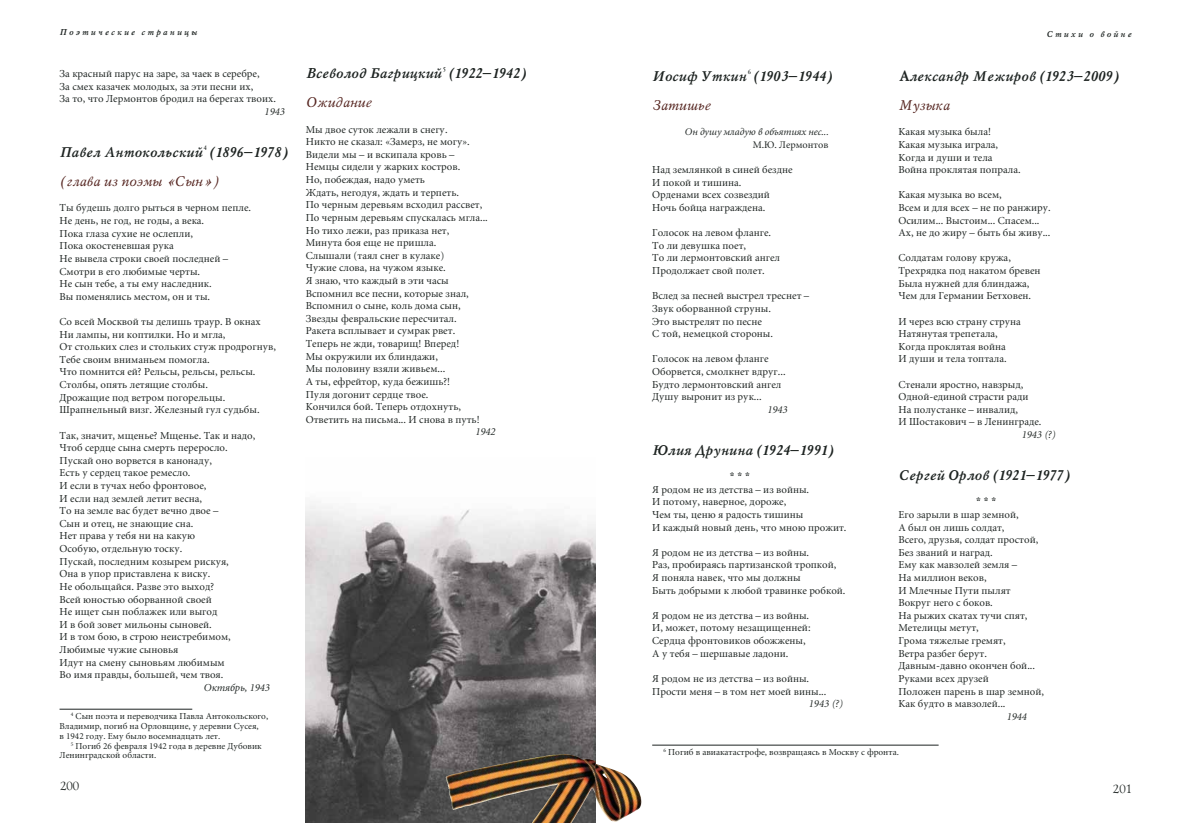
<style>
.page{position:relative;width:1191px;height:823px;background:#fff}
.page>*{position:absolute;margin:0;border:0;box-sizing:border-box;transform-origin:0 0}
.t1{font:italic 700 14px/29.4px "Mysl C";color:#1d2321}
.t2{font:12px "Lazurski C";color:#1d2321}
.t3{font:10.5px/12.6px "Miniature C";color:#1d2321}
.t4{font:italic 10.5px "Miniature C";color:#1d2321}
.t5{font:700 10.5px "Mysl C";color:#1d2321}
.t6{font:italic 10px "Miniature C";color:#1d2321}
.t7{font:10px "Miniature C";color:#1d2321}
.t8{font:9px/9.7px "Miniature C";color:#1d2321}
.t9{font:italic 700 8.5px "Mysl C";letter-spacing:.25em;color:#1d2321}
.s1{font-weight:400;color:#552520}
.s2{font-style:normal}
</style>
<div class="page">
<img style="left:306px;top:504px;width:289px;height:318px">
<img style="left:445px;top:753px;width:150px;height:69px">
<hr style="left:60px;top:708px;width:132px;height:1px;background:#1d2321">
<img style="left:595px;top:763px;width:47px;height:58px">
<hr style="left:652px;top:744px;width:286px;height:1px;background:#1d2321">
<p class="t9" style="left:60px;top:27px;width:139px">Поэтические страницы</p>
<p class="t3" style="left:60px;top:68px;width:218px">За красный парус на заре, за чаек в серебре,<br>За смех казачек молодых, за эти песни их,<br>За то, что Лермонтов бродил на берегах твоих.</p>
<p class="t4" style="left:264px;top:106px;width:22px">1943</p>
<h1 class="t1" style="left:60px;top:138px;width:229px">Павел Антокольский <sup>4</sup> (1896–1978) <span class="s1">(глава из поэмы «Сын»)</span></h1>
<p class="t3" style="left:60px;top:202px;width:193px">Ты будешь долго рыться в черном пепле.<br>Не день, не год, не годы, а века.<br>Пока глаза сухие не ослепли,<br>Пока окостеневшая рука<br>Не вывела строки своей последней –<br>Смотри в его любимые черты.<br>Не сын тебе, а ты ему наследник.<br>Вы поменялись местом, он и ты.</p>
<p class="t3" style="left:60px;top:315px;width:218px">Со всей Москвой ты делишь траур. В окнах Ни лампы, ни коптилки. Но и мгла,<br>От стольких слез и стольких стуж продрогнув, Тебе своим вниманьем помогла.<br>Что помнится ей? Рельсы, рельсы, рельсы.<br>Столбы, опять летящие столбы.<br>Дрожащие под ветром погорельцы.<br>Шрапнельный визг. Железный гул судьбы.</p>
<p class="t3" style="left:60px;top:429px;width:197px">Так, значит, мщенье? Мщенье. Так и надо,<br>Чтоб сердце сына смерть переросло.<br>Пускай оно ворвется в канонаду,<br>Есть у сердец такое ремесло.<br>И если в тучах небо фронтовое,<br>И если над землей летит весна,<br>То на земле вас будет вечно двое –<br>Сын и отец, не знающие сна.<br>Нет права у тебя ни на какую<br>Особую, отдельную тоску.<br>Пускай, последним козырем рискуя,<br>Она в упор приставлена к виску.<br>Не обольщайся. Разве это выход?<br>Всей юностью оборванной своей<br>Не ищет сын поблажек или выгод<br>И в бой зовет мильоны сыновей.<br>И в том бою, в строю неистребимом,<br>Любимые чужие сыновья<br>Идут на смену сыновьям любимым<br>Во имя правды, большей, чем твоя.</p>
<p class="t4" style="left:204px;top:681px;width:68px">Октябрь, 1943</p>
<p class="t8" style="left:60px;top:711px;width:210px;text-indent:11px"><sup>4</sup> Сын поэта и переводчика Павла Антокольского,<br>Владимир, погиб на Орловщине, у деревни Сусея,<br>в 1942 году. Ему было восемнадцать лет.</p>
<p class="t8" style="left:60px;top:740px;width:204px;text-indent:11px"><sup>5</sup> Погиб 26 февраля 1942 года в деревне Дубовик<br>Ленинградской области.</p>
<p class="t2" style="left:60px;top:777px;width:21px">200</p>
<h1 class="t1" style="left:306px;top:59px;width:221px">Всеволод Багрицкий <sup>5</sup> (1922–1942)<br><span class="s1">Ожидание</span></h1>
<p class="t3" style="left:306px;top:123px;width:183px">Мы двое суток лежали в снегу.<br>Никто не сказал: «Замерз, не могу».<br>Видели мы – и вскипала кровь –<br>Немцы сидели у жарких костров.<br>Но, побеждая, надо уметь<br>Ждать, негодуя, ждать и терпеть.<br>По черным деревьям всходил рассвет,<br>По черным деревьям спускалась мгла...<br>Но тихо лежи, раз приказа нет,<br>Минута боя еще не пришла.<br>Слышали (таял снег в кулаке)<br>Чужие слова, на чужом языке.<br>Я знаю, что каждый в эти часы<br>Вспомнил все песни, которые знал,<br>Вспомнил о сыне, коль дома сын,<br>Звезды февральские пересчитал.<br>Ракета всплывает и сумрак рвет.<br>Теперь не жди, товарищ! Вперед!<br>Мы окружили их блиндажи,<br>Мы половину взяли живьем...<br>А ты, ефрейтор, куда бежишь?!<br>Пуля догонит сердце твое.<br>Кончился бой. Теперь отдохнуть,<br>Ответить на письма... И снова в путь!</p>
<p class="t4" style="left:475px;top:426px;width:22px">1942</p>
<h1 class="t1" style="left:652px;top:62px;width:181px">Иосиф Уткин <sup>6</sup> (1903–1944)<br><span class="s1">Затишье</span></h1>
<p class="t6" style="left:684px;top:127px;width:145px">Он душу младую в объятиях нес...</p>
<p class="t7" style="left:752px;top:140px;width:77px">М.Ю. Лермонтов</p>
<p class="t3" style="left:652px;top:164px;width:142px">Над землянкой в синей бездне<br>И покой и тишина.<br>Орденами всех созвездий<br>Ночь бойца награждена.</p>
<p class="t3" style="left:652px;top:227px;width:129px">Голосок на левом фланге.<br>То ли девушка поет,<br>То ли лермонтовский ангел<br>Продолжает свой полет.</p>
<p class="t3" style="left:652px;top:290px;width:159px">Вслед за песней выстрел треснет –<br>Звук оборванной струны.<br>Это выстрелят по песне<br>С той, немецкой стороны.</p>
<p class="t3" style="left:652px;top:353px;width:135px">Голосок на левом фланге<br>Оборвется, смолкнет вдруг...<br>Будто лермонтовский ангел<br>Душу выронит из рук...</p>
<p class="t4" style="left:767px;top:404px;width:22px">1943</p>
<h1 class="t1" style="left:652px;top:435px;width:182px">Юлия Друнина (1924–1991)</h1>
<p class="t5" style="left:729px;top:470px;width:22px">* * *</p>
<p class="t3" style="left:652px;top:483px;width:196px">Я родом не из детства – из войны.<br>И потому, наверное, дороже,<br>Чем ты, ценю я радость тишины<br>И каждый новый день, что мною прожит.</p>
<p class="t3" style="left:652px;top:546px;width:195px">Я родом не из детства – из войны.<br>Раз, пробираясь партизанской тропкой, Я поняла навек, что мы должны<br>Быть добрыми к любой травинке робкой.</p>
<p class="t3" style="left:652px;top:609px;width:160px">Я родом не из детства – из войны.<br>И, может, потому незащищенней:<br>Сердца фронтовиков обожжены,<br>А у тебя – шершавые ладони.</p>
<p class="t3" style="left:652px;top:672px;width:176px">Я родом не из детства – из войны.<br>Прости меня – в том нет моей вины...</p>
<p class="t4" style="left:808px;top:698px;width:36px">1943 (?)</p>
<p class="t9" style="left:1046px;top:30px;width:87px">Стихи о войне</p>
<h1 class="t1" style="left:898px;top:62px;width:221px"><span class="s2">А</span>лександр Межиров (1923–2009)<br><span class="s1">Музыка</span></h1>
<p class="t3" style="left:898px;top:126px;width:124px">Какая музыка была!<br>Какая музыка играла,<br>Когда и души и тела<br>Война проклятая попрала.</p>
<p class="t3" style="left:898px;top:189px;width:154px">Какая музыка во всем,<br>Всем и для всех – не по ранжиру.<br>Осилим... Выстоим... Спасем...<br>Ах, не до жиру – быть бы живу...</p>
<p class="t3" style="left:898px;top:252px;width:144px">Солдатам голову кружа,<br>Трехрядка под накатом бревен<br>Была нужней для блиндажа,<br>Чем для Германии Бетховен.</p>
<p class="t3" style="left:898px;top:315px;width:124px">И через всю страну струна<br>Натянутая трепетала,<br>Когда проклятая война<br>И души и тела топтала.</p>
<p class="t3" style="left:898px;top:378px;width:144px">Стенали яростно, навзрыд,<br>Одной-единой страсти ради<br>На полустанке – инвалид,<br>И Шостакович – в Ленинграде.</p>
<p class="t4" style="left:1021px;top:429px;width:36px">1943 (?)</p>
<h1 class="t1" style="left:898px;top:461px;width:172px">Сергей Орлов (1921–1977)</h1>
<p class="t5" style="left:975px;top:495px;width:22px">* * *</p>
<p class="t3" style="left:898px;top:508px;width:147px">Его зарыли в шар земной,<br>А был он лишь солдат,<br>Всего, друзья, солдат простой,<br>Без званий и наград.<br>Ему как мавзолей земля –<br>На миллион веков,<br>И Млечные Пути пылят<br>Вокруг него с боков.<br>На рыжих скатах тучи спят,<br>Метелицы метут,<br>Грома тяжелые гремят,<br>Ветра разбег берут.<br>Давным-давно окончен бой...<br>Руками всех друзей<br>Положен парень в шар земной,<br>Как будто в мавзолей...</p>
<p class="t4" style="left:1006px;top:710px;width:22px">1944</p>
<p class="t8" style="left:663px;top:747px;width:237px"><sup>6</sup> Погиб в авиакатастрофе, возвращаясь в Москву с фронта.</p>
<p class="t2" style="left:1112px;top:780px;width:21px">201</p>
</div>
